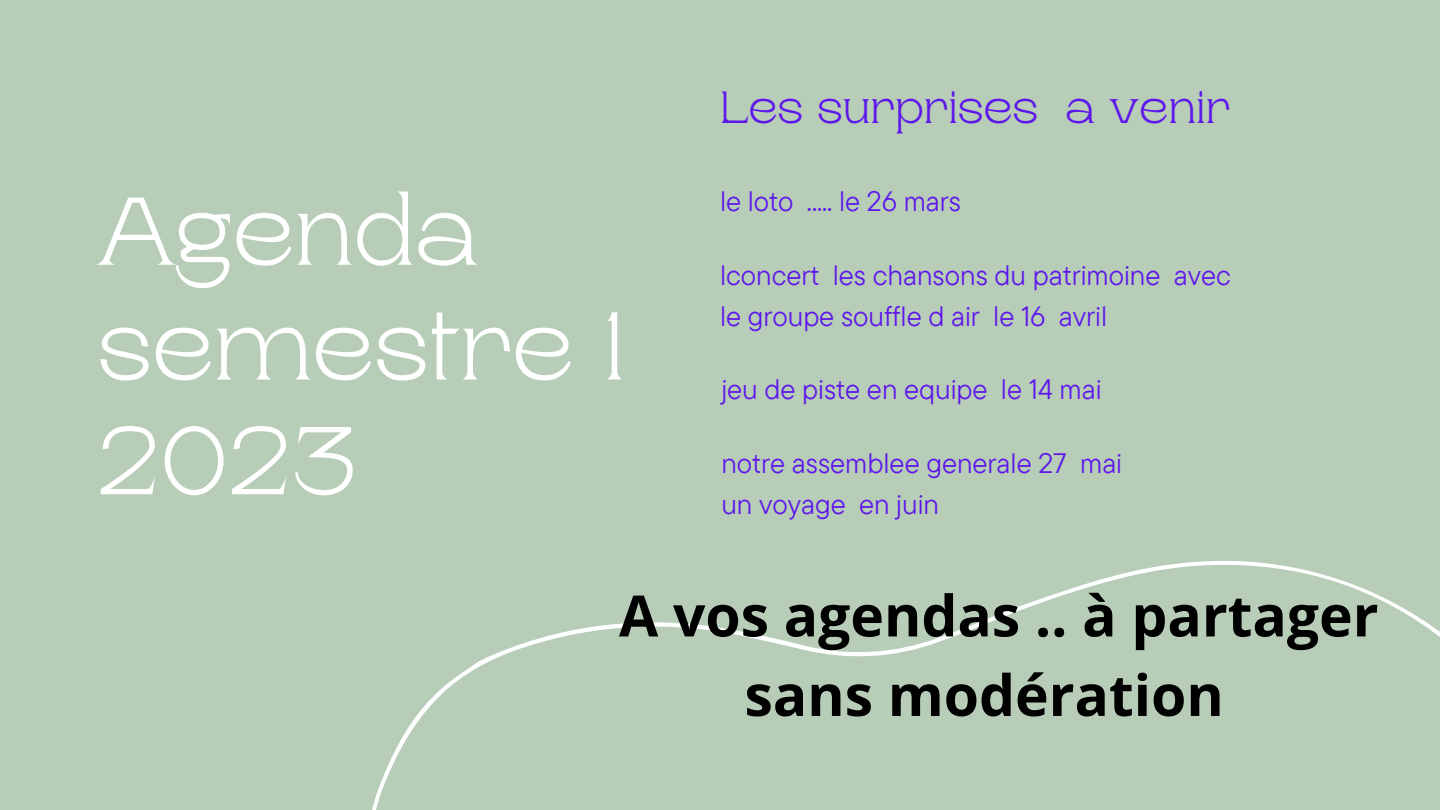
<style>
.page{position:relative;width:1440px;height:810px;background:#b7cdb7}
.page>*{position:absolute;margin:0;border:0;box-sizing:border-box;transform-origin:0 0}
.t1{font:300 96px/114.8px "Rasputin";color:#fff}
.t2{font:700 57px/79.5px "Open Sans";color:#000;text-align:center}
.t3{font:300 45px "Rasputin";color:#5e17eb}
.t4{font:28px/41.2px "TT Commons Pro";color:#5e17eb}
</style>
<div class="page">
<svg style="left:372px;top:561px;width:1068px;height:249px"></svg>
<h3 class="t3" style="left:720px;top:83px;width:512px">Les surprises a venir</h3>
<h1 class="t1" style="left:97px;top:176px;width:531px">Agenda semestre 1<br>2023</h1>
<p class="t4" style="left:720px;top:180px;width:242px">le loto ..... le 26 mars</p>
<p class="t4" style="left:720px;top:253px;width:512px">lconcert les chansons du patrimoine avec le groupe souffle d air le 16 avril</p>
<p class="t4" style="left:721px;top:368px;width:382px">jeu de piste en equipe le 14 mai</p>
<p class="t4" style="left:721px;top:442px;width:402px">notre assemblee generale 27 mai un voyage en juin</p>
<h2 class="t2" style="left:619px;top:575px;width:761px">A vos agendas .. à partager sans modération</h2>
</div>
